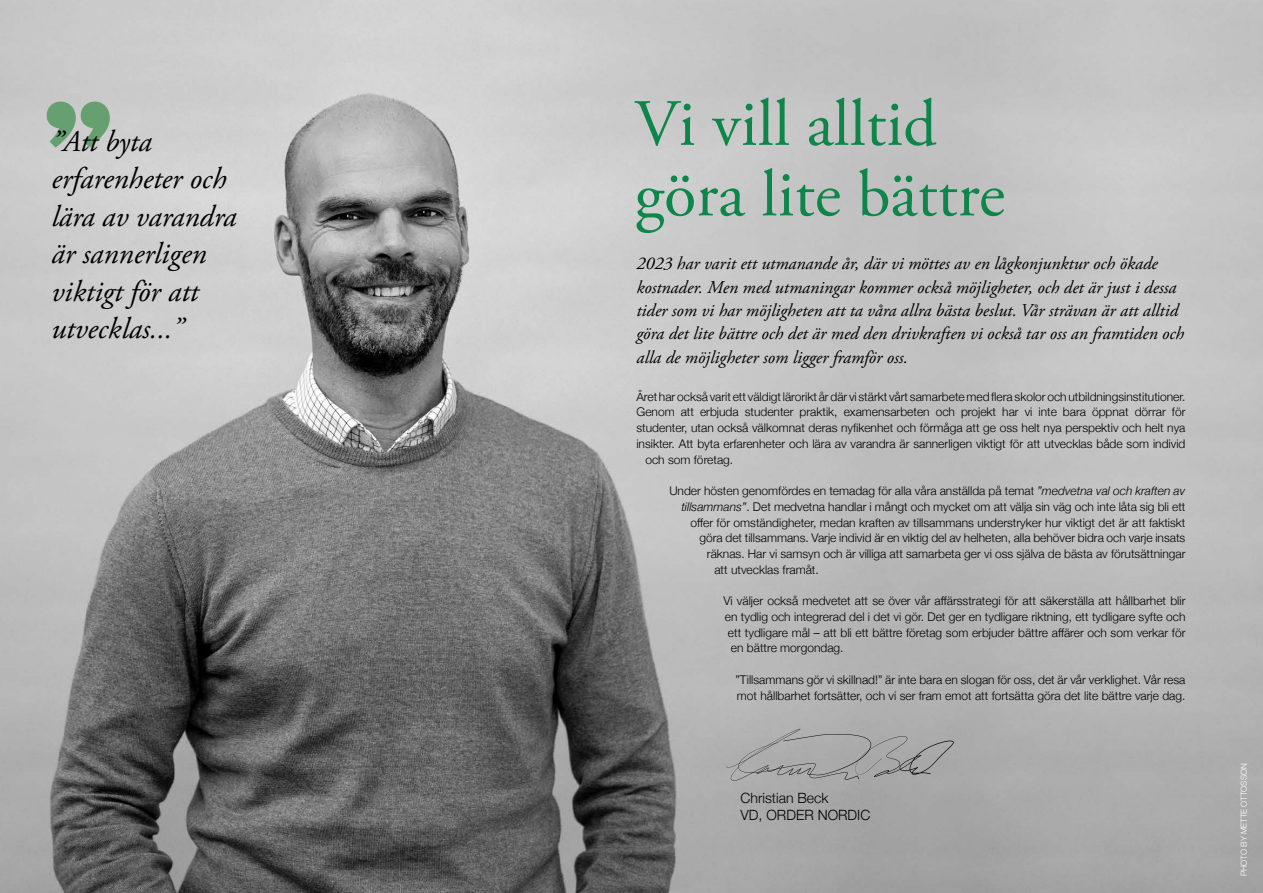
<style>
.page{position:relative;width:1263px;height:893px;background:#fff}
.page>*{position:absolute;margin:0;border:0;box-sizing:border-box;transform-origin:0 0}
.t1{font:700 180px "Neue Aachen Pro";color:#669f70}
.t2{font:66px/70.5px "Adobe Garamond Pro";color:#0e864a}
.t3{font:italic 30px/37.5px "Adobe Garamond Pro";color:#000}
.t4{font:italic 18px/23.2px "Adobe Garamond Pro";color:#000}
.t5{font:300 14.1px/17.1px "Helvetica Neue";color:#000}
.t6{font:300 12px/15.8px "Helvetica Neue";color:#000}
.t7{font:300 8.25px "Helvetica Neue";letter-spacing:-.01em;color:#fff}
.s1{font-style:italic}
</style>
<div class="page">
<img style="left:0;top:0;width:1263px;height:893px">
<svg style="left:726px;top:729px;width:228px;height:52px"></svg>
<h1 class="t1" style="left:37px;top:65px;width:85px">”</h1>
<h3 class="t3" style="left:51px;top:123px;width:186px">”Att byta erfarenheter och lära av varandra är sannerligen viktigt för att utvecklas...”</h3>
<h2 class="t2" style="left:635px;top:91px;width:372px">Vi vill alltid göra lite bättre</h2>
<p class="t4" style="left:636px;top:253px;width:549px">2023 har varit ett utmanande år, där vi möttes av en lågkonjunktur och ökade kostnader. Men med utmaningar kommer också möjligheter, och det är just i dessa tider som vi har möjligheten att ta våra allra bästa beslut. Vår strävan är att alltid göra det lite bättre och det är med den drivkraften vi också tar oss an framtiden och alla de möjligheter som ligger framför oss.</p>
<p class="t6" style="left:636px;top:387px;width:551px">Året har också varit ett väldigtlärorikt årdär vi stärkt vårt samarbete medflera skolor och utbildningsinstitutioner.</p>
<p class="t6" style="left:636px;top:403px;width:550px">Genom att erbjuda studenter praktik, examensarbeten och projekt har vi inte bara öppnat dörrar för</p>
<p class="t6" style="left:636px;top:419px;width:550px">studenter, utan också välkomnat deras nyfikenhet och förmåga att ge oss helt nya perspektiv och helt nya</p>
<p class="t6" style="left:636px;top:435px;width:550px">insikter. Att byta erfarenheter och lära av varandra är sannerligen viktigt för att utvecklas både som individ</p>
<p class="t6" style="left:645px;top:450px;width:89px">och som företag.</p>
<p class="t6" style="left:669px;top:482px;width:517px">Under hösten genomfördes en temadag för alla våra anställda på temat <span class="s1">”medvetna val och kraften av</span></p>
<p class="t6" style="left:681px;top:498px;width:505px"><span class="s1">tillsammans”</span>. Det medvetna handlar i mångt och mycket om att välja sin väg och inte låta sig bli ett</p>
<p class="t6" style="left:690px;top:513px;width:496px">offer för omständigheter, medan kraften av tillsammans understryker hur viktigt det är att faktiskt</p>
<p class="t6" style="left:699px;top:529px;width:487px">göra det tillsammans. Varje individ är en viktig del av helheten, alla behöver bidra och varje insats</p>
<p class="t6" style="left:707px;top:545px;width:480px">räknas. Har vi samsyn och är villiga att samarbeta ger vi oss själva de bästa av förutsättningar</p>
<p class="t6" style="left:714px;top:561px;width:106px">att utvecklas framåt.</p>
<p class="t6" style="left:723px;top:592px;width:464px">Vi väljer också medvetet att se över vår affärsstrategi för att säkerställa att hållbarhet blir</p>
<p class="t6" style="left:725px;top:608px;width:462px">en tydlig och integrerad del i det vi gör. Det ger en tydligare riktning, ett tydligare syfte och</p>
<p class="t6" style="left:728px;top:624px;width:459px">ett tydligare mål – att bli ett bättre företag som erbjuder bättre affärer och som verkar för</p>
<p class="t6" style="left:731px;top:639px;width:114px">en bättre morgondag.</p>
<p class="t6" style="left:735px;top:671px;width:452px">”Tillsammans gör vi skillnad!” är inte bara en slogan för oss, det är vår verklighet. Vår resa mot hållbarhet fortsätter, och vi ser fram emot att fortsätta göra det lite bättre varje dag.</p>
<p class="t5" style="left:740px;top:788px;width:131px">Christian Beck<br>VD, ORDER NORDIC</p>
<p class="t7" style="left:1237px;top:876px;width:114px;rotate:-90deg">PHOTO BY METTE OTTOSSON</p>
</div>
